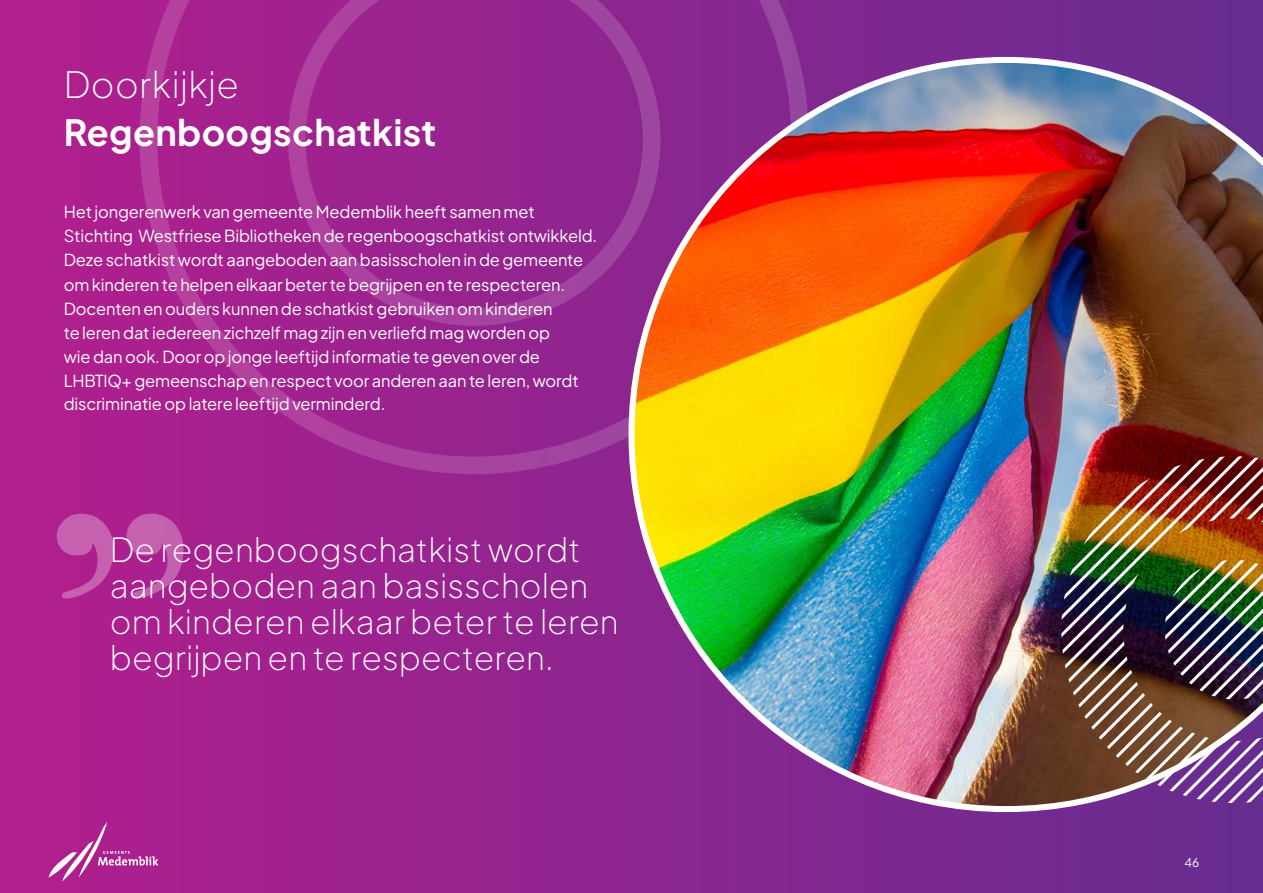
<style>
.page{position:relative;width:1263px;height:893px;background:#fff}
.page>*{position:absolute;margin:0;border:0;box-sizing:border-box;transform-origin:0 0}
.t1{font:700 36px/48px "Plus Jakarta Sans";letter-spacing:.01em;color:#fff}
.t2{font:200 33px/36px "Plus Jakarta Sans";color:#fff}
.Bodytekst_zonder_wit_na{font:16.5px/24px "Plus Jakarta Sans";letter-spacing:-.01em;color:#fff}
.t3{font:12px "Plus Jakarta Sans";color:#fff}
.s1{font-weight:200}
</style>
<div class="page">
<div style="left:0;top:0;width:1263px;height:893px;background:linear-gradient(to right,#b31e8e,#662d90)"></div>
<svg style="left:131px;top:0;width:687px;height:483px;background:#9c2690"></svg>
<svg style="left:48px;top:821px;width:110px;height:60px;background:#b63a9b"></svg>
<img style="left:628px;top:57px;width:635px;height:755px">
<svg style="left:57px;top:514px;width:126px;height:84px;background:#b73e9d"></svg>
<img style="left:1061px;top:456px;width:202px;height:347px">
<h2 class="t1" style="left:64px;top:56px;width:374px"><span class="s1">Doorkijkje<br></span>Regenboogschatkist</h2>
<p class="Bodytekst_zonder_wit_na" style="left:64px;top:199px;width:535px">Het jongerenwerk van gemeente Medemblik heeft samen met Stichting Westfriese Bibliotheken de regenboogschatkist ontwikkeld.<br>Deze schatkist wordt aangeboden aan basisscholen in de gemeente om kinderen te helpen elkaar beter te begrijpen en te respecteren.<br>Docenten en ouders kunnen de schatkist gebruiken om kinderen<br>te leren dat iedereen zichzelf mag zijn en verliefd mag worden op<br>wie dan ook. Door op jonge leeftijd informatie te geven over de LHBTIQ+ gemeenschap en respect voor anderen aan te leren, wordt discriminatie op latere leeftijd verminderd.</p>
<h2 class="t2" style="left:110px;top:529px;width:510px">De regenboogschatkist wordt aangeboden aan basisscholen om kinderen elkaar beter te leren begrijpen en te respecteren.</h2>
<p class="t3" style="left:1184px;top:852px;width:16px">46</p>
</div>
